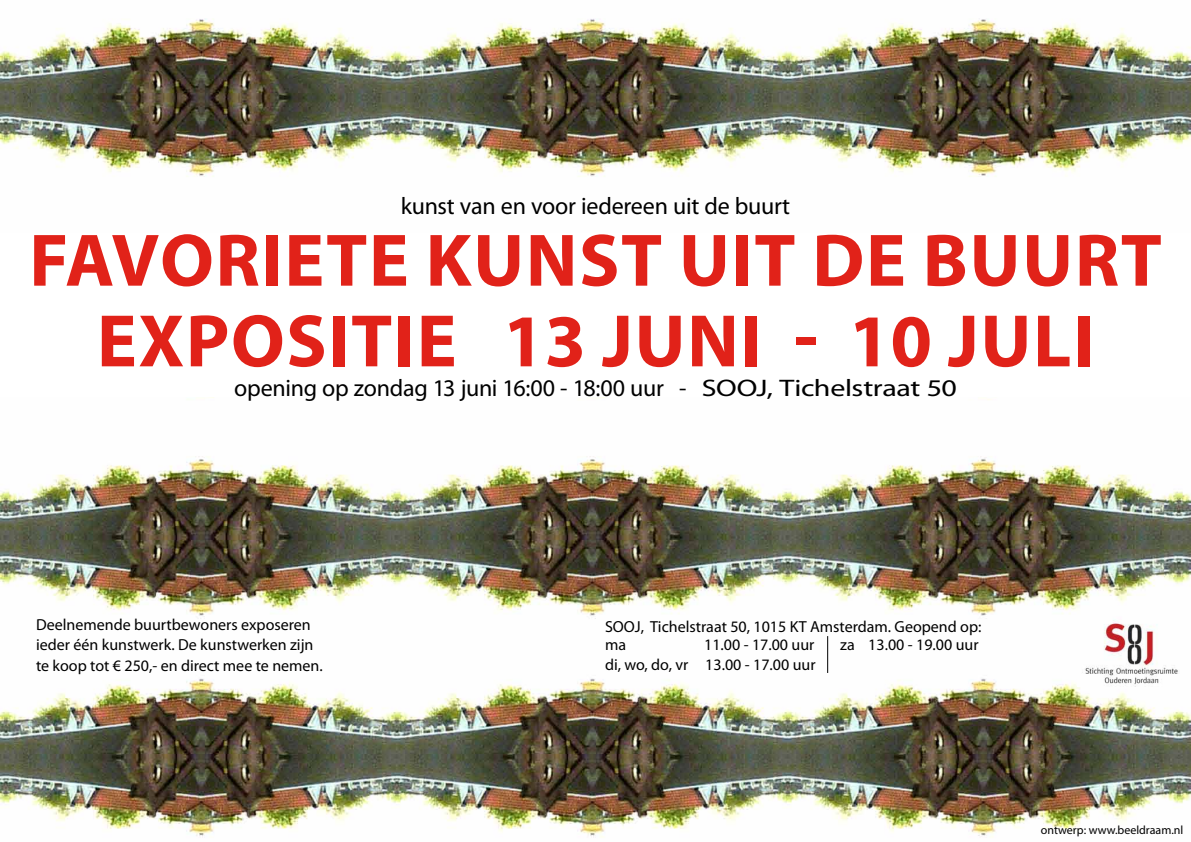
<style>
.page{position:relative;width:1191px;height:842px;background:#fff}
.page>*{position:absolute;margin:0;border:0;box-sizing:border-box;transform-origin:0 0}
.t1{font:700 75px/80.6px "Myriad Pro";letter-spacing:.02em;color:#e12219;text-align:center}
.t2{font:24px "Myriad Pro";letter-spacing:-.01em;color:#000}
.t3{font:16px/19.2px "Myriad Pro";color:#000;text-align:right}
.t4{font:12px "Myriad Pro";color:#000}
</style>
<div class="page">
<img style="left:0;top:18px;width:1191px;height:820px">
<div style="left:0;top:233px;width:1191px;height:164px;background:#fff"></div>
<img style="left:1077px;top:615px;width:107px;height:71px">
<hr style="left:827px;top:636px;width:1px;height:37px;background:#000">
<h2 class="t2" style="left:401px;top:191px;width:391px">kunst van en voor iedereen uit de buurt</h2>
<h1 class="t1" style="left:29px;top:218px;width:1134px">FAVORIETE KUNST UIT DE BUURT<br>EXPOSITIE 13 JUNI - 10 JULI</h1>
<h2 class="t2" style="left:234px;top:373px;width:724px">opening op zondag 13 juni 16:00 - 18:00 uur - SOOJ, Tichelstraat 50</h2>
<p class="t3" style="left:36px;top:615px;width:279px;text-align:left">Deelnemende buurtbewoners exposeren ieder één kunstwerk. De kunstwerken zijn</p>
<p class="t3" style="left:36px;top:656px;width:288px">te koop tot € 250,- en direct mee te nemen.</p>
<p class="t3" style="left:605px;top:617px;width:378px">SOOJ, Tichelstraat 50, 1015 KT Amsterdam. Geopend op:</p>
<p class="t3" style="left:605px;top:635px;width:212px">11.00 - 17.00 uur<br>di, wo, do, vr 13.00 - 17.00 uur</p>
<p class="t3" style="left:840px;top:635px;width:140px">za 13.00 - 19.00 uur</p>
<p class="t3" style="left:605px;top:635px;width:23px">ma</p>
<p class="t4" style="left:1040px;top:822px;width:144px">ontwerp: www.beeldraam.nl</p>
</div>
